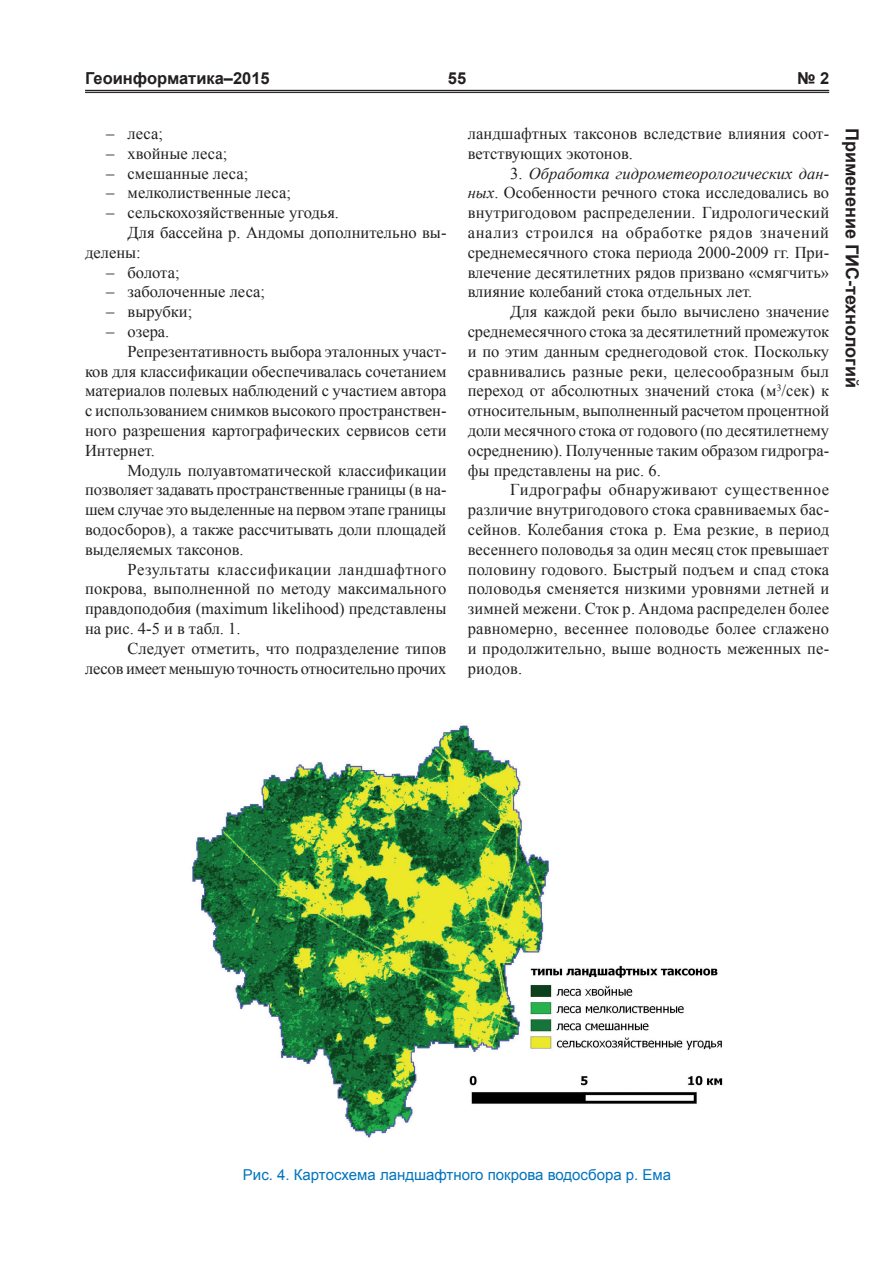
<style>
.page{position:relative;width:893px;height:1263px;background:#fff}
.page>*{position:absolute;margin:0;border:0;box-sizing:border-box;transform-origin:0 0}
.t1{font:700 18px "Arial";color:#231f20}
.t2{font:16.5px/19.8px "Times New Roman";color:#231f20;text-align:justify}
.t3{font:16.5px "Times New Roman";letter-spacing:.03em;color:#231f20}
.t4{font:700 16.5px "Arial";color:#231f20}
.t5{font:15px "Arial";color:#0073bd}
.s1{font-style:italic}
</style>
<div class="page">
<hr style="left:85px;top:90px;width:744px;height:1px;background:#231f20">
<hr style="left:85px;top:92px;width:744px;height:1px;background:#231f20">
<img style="left:192px;top:725px;width:531px;height:413px">
<p class="t4" style="left:85px;top:68px;width:186px">Геоинформатика–2015</p>
<p class="t4" style="left:448px;top:68px;width:20px">55</p>
<p class="t4" style="left:797px;top:68px;width:34px">№ 2</p>
<p class="t2" style="left:106px;top:123px;width:58px">– леса;</p>
<p class="t2" style="left:106px;top:143px;width:123px">– хвойные леса;</p>
<p class="t2" style="left:106px;top:163px;width:144px">– смешанные леса;</p>
<p class="t2" style="left:106px;top:183px;width:186px">– мелколиственные леса;</p>
<p class="t2" style="left:106px;top:203px;width:234px">– сельскохозяйственные угодья.</p>
<p class="t2" style="left:128px;top:222px;width:320px">Для бассейна р. Андомы дополнительно вы-</p>
<p class="t2" style="left:85px;top:242px;width:57px">делены:</p>
<p class="t2" style="left:106px;top:262px;width:75px">– болота;</p>
<p class="t2" style="left:106px;top:282px;width:160px">– заболоченные леса;</p>
<p class="t2" style="left:106px;top:302px;width:88px">– вырубки;</p>
<p class="t2" style="left:106px;top:321px;width:65px">– озера.</p>
<p class="t2" style="left:128px;top:341px;width:320px">Репрезентативность выбора эталонных участ-</p>
<p class="t2" style="left:85px;top:361px;width:363px">ков для классификации обеспечивалась сочетанием</p>
<p class="t2" style="left:85px;top:381px;width:363px">материалов полевых наблюдений c участием автора</p>
<p class="t2" style="left:85px;top:401px;width:363px">с использованием снимков высокого пространствен-</p>
<p class="t2" style="left:85px;top:420px;width:363px">ного разрешения картографических сервисов сети</p>
<p class="t2" style="left:85px;top:440px;width:71px">Интернет.</p>
<p class="t2" style="left:128px;top:460px;width:320px">Модуль полуавтоматической классификации</p>
<p class="t2" style="left:85px;top:480px;width:363px">позволяет задавать пространственные границы (в на-</p>
<p class="t2" style="left:85px;top:500px;width:363px">шем случае это выделенные на первом этапе границы</p>
<p class="t2" style="left:85px;top:519px;width:363px">водосборов), а также рассчитывать доли площадей</p>
<p class="t2" style="left:85px;top:539px;width:160px">выделяемых таксонов.</p>
<p class="t3" style="left:128px;top:558px;width:320px">Результаты классификации ландшафтного</p>
<p class="t2" style="left:85px;top:579px;width:363px">покрова, выполненной по методу максимального</p>
<p class="t2" style="left:85px;top:599px;width:363px">правдоподобия (maximum likelihood) представлены</p>
<p class="t2" style="left:85px;top:618px;width:157px">на рис. 4-5 и в табл. 1.</p>
<p class="t2" style="left:128px;top:638px;width:320px">Следует отметить, что подразделение типов</p>
<p class="t2" style="left:85px;top:658px;width:363px">лесов имеет меньшую точность относительно прочих</p>
<p class="t2" style="left:468px;top:123px;width:363px">ландшафтных таксонов вследствие влияния соот&shy;ветствующих экотонов.</p>
<p class="t2" style="left:468px;top:163px;width:363px;text-indent:43px">3. <span class="s1">Обработка гидрометеорологических дан&shy;ных</span>. Особенности речного стока исследовались во внутригодовом распределении. Гидрологический анализ строился на обработке рядов значений среднемесячного стока периода 2000-2009 гг. При&shy;влечение десятилетних рядов призвано «смягчить» влияние колебаний стока отдельных лет.</p>
<p class="t2" style="left:468px;top:302px;width:363px;text-indent:43px">Для каждой реки было вычислено значение среднемесячного стока за десятилетний промежуток и по этим данным среднегодовой сток. Поскольку сравнивались разные реки, целесообразным был переход от абсолютных значений стока (м<sup>3</sup>/сек) к относительным, выполненный расчетом процентной доли месячного стока от годового (по десятилетнему осреднению). Полученные таким образом гидрогра&shy;фы представлены на рис. 6.</p>
<p class="t2" style="left:468px;top:480px;width:363px;text-indent:43px">Гидрографы обнаруживают существенное различие внутригодового стока сравниваемых бас&shy;сейнов. Колебания стока р. Ема резкие, в период весеннего половодья за один месяц сток превышает половину годового. Быстрый подъем и спад стока половодья сменяется низкими уровнями летней и зимней межени. Сток р. Андома распределен более равномерно, весеннее половодье более сглажено и продолжительно, выше водность меженных пе&shy;риодов.</p>
<p class="t1" style="left:864px;top:128px;width:262px;rotate:90deg">Применение ГИС-технологий</p>
<p class="t5" style="left:243px;top:1165px;width:430px">Рис. 4. Картосхема ландшафтного покрова водосбора р. Ема</p>
</div>
